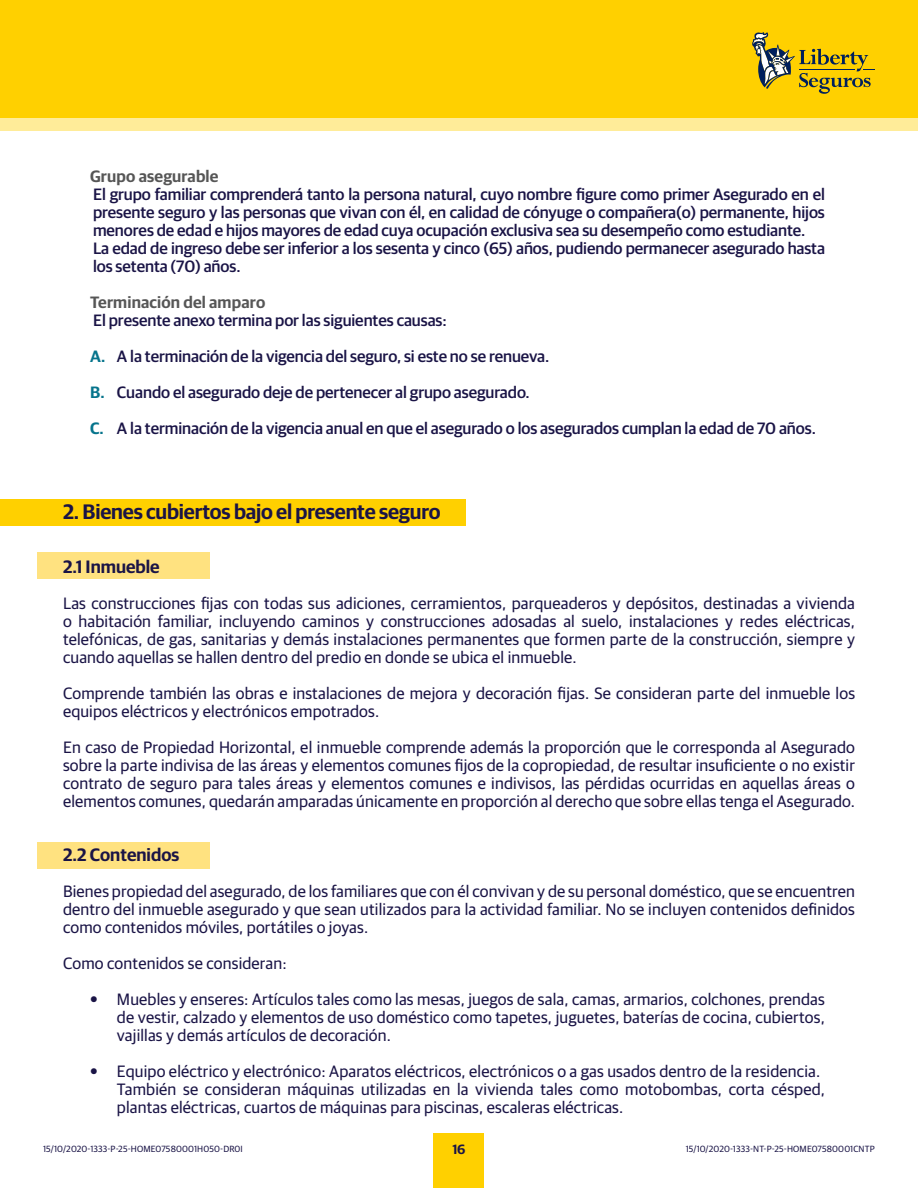
<style>
.page{position:relative;width:918px;height:1188px;background:#fff}
.page>*{position:absolute;margin:0;border:0;box-sizing:border-box;transform-origin:0 0}
.t1{font:600 21px "Guardian Sans";letter-spacing:-.01em;color:#1a1446}
.t2{font:600 18px "Guardian Sans";color:#1a1446}
.t3{font:16.5px/18px "Guardian Sans";letter-spacing:.01em;color:#1a1446;text-align:justify}
.t4{font:500 16.5px/18px "Guardian Sans";letter-spacing:-.005em;color:#1a1446}
.t5{font:600 16.5px "Guardian Sans";letter-spacing:.01em;color:#565656}
.t6{font:600 13.5px "Guardian Sans";color:#1a1446}
.t7{font:9px "Guardian Sans";letter-spacing:.015em;color:#1a1446}
.s1{font-weight:600;color:#06748c}
.s2{font-family:"Avenir"}
</style>
<div class="page">
<div style="left:0;top:0;width:918px;height:131px;background:#ffec99"></div>
<div style="left:0;top:0;width:918px;height:118px;background:#ffd000"></div>
<svg style="left:752px;top:32px;width:122px;height:62px"></svg>
<div style="left:434px;top:1134px;width:50px;height:54px;background:#ffd000"></div>
<div style="left:38px;top:842px;width:172px;height:26px;background:#ffe280"></div>
<div style="left:38px;top:553px;width:172px;height:26px;background:#ffe280"></div>
<div style="left:0;top:500px;width:465px;height:26px;background:#ffd000"></div>
<p class="t5" style="left:90px;top:164px;width:130px">Grupo asegurable</p>
<p class="t4" style="left:93px;top:184px;width:734px">El grupo familiar comprenderá tanto la persona natural, cuyo nombre figure como primer Asegurado en el presente seguro y las personas que vivan con él, en calidad de cónyuge o compañera(o) permanente, hijos menores de edad e hijos mayores de edad cuya ocupación exclusiva sea su desempeño como estudiante.<br>La edad de ingreso debe ser inferior a los sesenta y cinco (65) años, pudiendo permanecer asegurado hasta los setenta (70) años.</p>
<p class="t5" style="left:90px;top:290px;width:177px">Terminación del amparo</p>
<p class="t4" style="left:90px;top:301px;width:727px;line-height:36px">El presente anexo termina por las siguientes causas:<br><span class="s1">A.</span> A la terminación de la vigencia del seguro, si este no se renueva.<br><span class="s1">B.</span> Cuando el asegurado deje de pertenecer al grupo asegurado.<br><span class="s1">C.</span> A la terminación de la vigencia anual en que el asegurado o los asegurados cumplan la edad de 70 años.</p>
<p class="t1" style="left:63px;top:497px;width:379px">2. Bienes cubiertos bajo el presente seguro</p>
<p class="t2" style="left:63px;top:554px;width:98px">2.1 Inmueble</p>
<p class="t3" style="left:63px;top:593px;width:794px">Las construcciones fijas con todas sus adiciones, cerramientos, parqueaderos y depósitos, destinadas a vivienda o habitación familiar, incluyendo caminos y construcciones adosadas al suelo, instalaciones y redes eléctricas, telefónicas, de gas, sanitarias y demás instalaciones permanentes que formen parte de la construcción, siempre y cuando aquellas se hallen dentro del predio en donde se ubica el inmueble.</p>
<p class="t3" style="left:63px;top:684px;width:794px">Comprende también las obras e instalaciones de mejora y decoración fijas. Se consideran parte del inmueble los equipos eléctricos y electrónicos empotrados.</p>
<p class="t3" style="left:63px;top:738px;width:794px">En caso de Propiedad Horizontal, el inmueble comprende además la proporción que le corresponda al Asegurado sobre la parte indivisa de las áreas y elementos comunes fijos de la copropiedad, de resultar insuficiente o no existir contrato de seguro para tales áreas y elementos comunes e indivisos, las pérdidas ocurridas en aquellas áreas o elementos comunes, quedarán amparadas únicamente en proporción al derecho que sobre ellas tenga el Asegurado.</p>
<p class="t2" style="left:63px;top:842px;width:118px">2.2 Contenidos</p>
<p class="t3" style="left:63px;top:881px;width:794px">Bienes propiedad del asegurado, de los familiares que con él convivan y de su personal doméstico, que se encuentren dentro del inmueble asegurado y que sean utilizados para la actividad familiar. No se incluyen contenidos definidos como contenidos móviles, portátiles o joyas.</p>
<p class="t3" style="left:63px;top:953px;width:225px">Como contenidos se consideran:</p>
<p class="t3" style="left:117px;top:990px;width:709px;text-indent:-27px"><span class="s2">•</span> Muebles y enseres: Artículos tales como las mesas, juegos de sala, camas, armarios, colchones, prendas de vestir, calzado y elementos de uso doméstico como tapetes, juguetes, baterías de cocina, cubiertos, vajillas y demás artículos de decoración.</p>
<p class="t3" style="left:117px;top:1062px;width:710px;text-align:left;text-indent:-27px"><span class="s2">•</span> Equipo eléctrico y electrónico: Aparatos eléctricos, electrónicos o a gas usados dentro de la residencia.<br>También se consideran máquinas utilizadas en la vivienda tales como motobombas, corta césped, plantas eléctricas, cuartos de máquinas para piscinas, escaleras eléctricas.</p>
<p class="t7" style="left:43px;top:1142px;width:201px">15/10/2020-1333-P-25-HOME07580001H050-DR0I</p>
<p class="t6" style="left:452px;top:1139px;width:15px">16</p>
<p class="t7" style="left:686px;top:1142px;width:191px">15/10/2020-1333-NT-P-25-HOME07580001CNTP</p>
</div>
